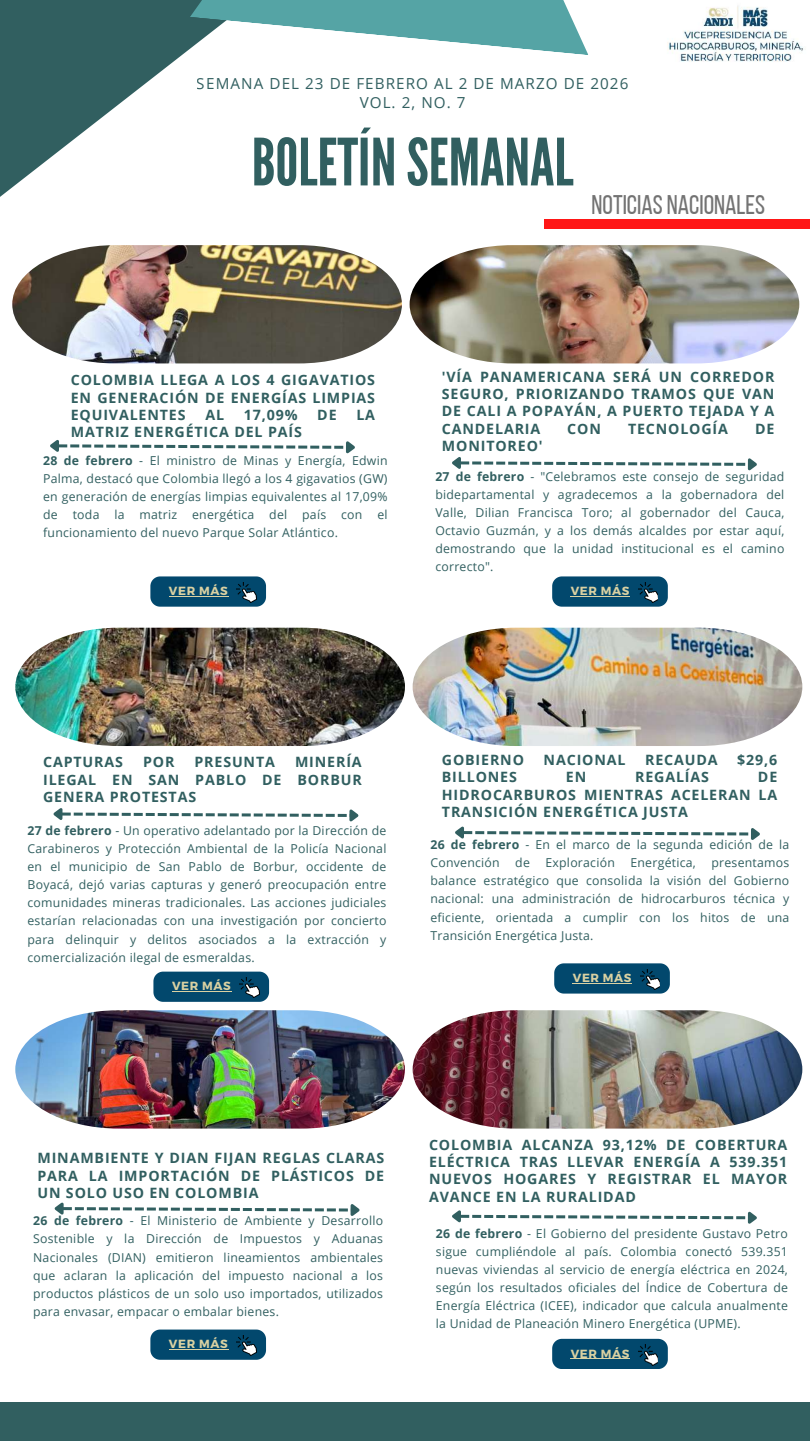
<style>
.page{position:relative;width:810px;height:1441px;background:#fff}
.page>*{position:absolute;margin:0;border:0;box-sizing:border-box;transform-origin:0 0}
.t1{font:65px "League Gothic";color:#315f60}
.t2{font:26.9px "Bebas Neue";color:#737373}
.t3{font:15.2px/18.8px "Open Sans";letter-spacing:.07em;color:#315f60;text-align:center}
.t4{font:700 14.2px/17.2px "Open Sans";letter-spacing:.06em;color:#315f60;text-align:justify}
.t5{font:12.3px/18px "Open Sans";letter-spacing:.02em;color:#315f60;text-align:justify}
.t6{font:700 11.8px "Montserrat";letter-spacing:.05em;color:#dad1a2}
.s1{font-weight:700}
</style>
<div class="page">
<svg style="left:0;top:0;width:190px;height:197px;fill:#315f60"></svg>
<svg style="left:190px;top:0;width:398px;height:55px"></svg>
<div style="left:0;top:1402px;width:810px;height:38px;background:#315f60"></div>
<div style="left:544px;top:220px;width:266px;height:8px;background:#ff1616"></div>
<img style="left:667px;top:6px;width:136px;height:56px">
<img style="left:413px;top:1010px;width:389px;height:118px">
<svg style="left:452px;top:1210px;width:305px;height:14px"></svg>
<svg style="left:552px;top:1338px;width:116px;height:30px;background:#105275"></svg>
<img style="left:638px;top:1344px;width:20px;height:20px">
<hr style="left:571px;top:1358px;width:59px;height:1px;background:#dad1a2">
<img style="left:15px;top:1010px;width:390px;height:118px">
<svg style="left:54px;top:1202px;width:306px;height:14px"></svg>
<svg style="left:150px;top:1329px;width:116px;height:30px;background:#125374"></svg>
<img style="left:236px;top:1335px;width:20px;height:20px">
<hr style="left:169px;top:1348px;width:59px;height:1px;background:#dad1a2">
<img style="left:413px;top:627px;width:389px;height:119px">
<svg style="left:455px;top:826px;width:305px;height:14px"></svg>
<svg style="left:554px;top:963px;width:116px;height:30px;background:#105274"></svg>
<img style="left:640px;top:969px;width:20px;height:20px">
<hr style="left:573px;top:982px;width:59px;height:1px;background:#dad1a2">
<img style="left:15px;top:627px;width:390px;height:119px">
<svg style="left:53px;top:808px;width:306px;height:14px"></svg>
<svg style="left:153px;top:971px;width:116px;height:30px;background:#0e5174"></svg>
<img style="left:239px;top:977px;width:20px;height:20px">
<hr style="left:172px;top:991px;width:59px;height:1px;background:#dad1a2">
<img style="left:410px;top:245px;width:389px;height:118px">
<svg style="left:452px;top:457px;width:305px;height:14px"></svg>
<svg style="left:552px;top:576px;width:116px;height:30px;background:#0d5073"></svg>
<img style="left:638px;top:582px;width:20px;height:20px">
<hr style="left:571px;top:596px;width:59px;height:1px;background:#dad1a2">
<img style="left:12px;top:245px;width:390px;height:118px">
<svg style="left:50px;top:440px;width:305px;height:14px"></svg>
<svg style="left:150px;top:576px;width:116px;height:30px;background:#0d5073"></svg>
<img style="left:236px;top:582px;width:20px;height:20px">
<hr style="left:169px;top:596px;width:59px;height:1px;background:#dad1a2">
<p class="t3" style="left:197px;top:74px;width:433px">SEMANA DEL 23 DE FEBRERO AL 2 DE MARZO DE 2026<br>VOL. 2, NO. 7</p>
<h1 class="t1" style="left:252px;top:125px;width:323px">BOLETÍNSEMANAL</h1>
<h2 class="t2" style="left:592px;top:194px;width:175px">NOTICIAS NACIONALES</h2>
<p class="t4" style="left:71px;top:371px;width:306px">COLOMBIA LLEGA A LOS 4 GIGAVATIOS EN GENERACIÓN DE ENERGÍAS LIMPIAS EQUIVALENTES</p>
<p class="t4" style="left:205px;top:406px;width:20px">AL</p>
<p class="t4" style="left:244px;top:406px;width:55px">17,09%</p>
<p class="t4" style="left:317px;top:406px;width:21px">DE</p>
<p class="t4" style="left:356px;top:406px;width:20px">LA</p>
<p class="t4" style="left:71px;top:423px;width:233px">MATRIZ ENERGÉTICA DEL PAÍS</p>
<p class="t5" style="left:43px;top:451px;width:346px"><span class="s1">28 de febrero</span> - El ministro de Minas y Energía, Edwin Palma, destacó que Colombia llegó a los 4 gigavatios (GW) en generación de energías limpias equivalentes al 17,09% de toda la matriz energética del país con el funcionamiento del nuevo Parque Solar Atlántico.</p>
<p class="t4" style="left:442px;top:367px;width:334px">'VÍA PANAMERICANA SERÁ UN CORREDOR SEGURO, PRIORIZANDO TRAMOS QUE VAN DE CALI A POPAYÁN, A PUERTO TEJADA Y A CANDELARIA</p>
<p class="t4" style="left:567px;top:419px;width:35px">CON</p>
<p class="t4" style="left:628px;top:419px;width:102px">TECNOLOGÍA</p>
<p class="t4" style="left:755px;top:419px;width:21px">DE</p>
<p class="t4" style="left:442px;top:436px;width:102px">MONITOREO'</p>
<p class="t5" style="left:435px;top:466px;width:351px"><span class="s1">27 de febrero</span> - "Celebramos este consejo de seguridad bidepartamental y agradecemos a la gobernadora del Valle, Dilian Francisca Toro; al gobernador del Cauca, Octavio Guzmán, y a los demás alcaldes por estar aquí, demostrando que la unidad institucional es el camino correcto".</p>
<p class="t6" style="left:169px;top:583px;width:60px">VER MÁS</p>
<p class="t6" style="left:571px;top:583px;width:60px">VER MÁS</p>
<p class="t4" style="left:43px;top:753px;width:320px;text-indent:252px">MINERÍA ILEGAL EN SAN PABLO DE BORBUR GENERA PROTESTAS</p>
<p class="t5" style="left:28px;top:821px;width:360px"><span class="s1">27 de febrero</span> - Un operativo adelantado por la Dirección de Carabineros y Protección Ambiental de la Policía Nacional en el municipio de San Pablo de Borbur, occidente de Boyacá, dejó varias capturas y generó preocupación entre comunidades mineras tradicionales. Las acciones judiciales estarían relacionadas con una investigación por concierto para delinquir y delitos asociados a la extracción y comercialización ilegal de esmeraldas.</p>
<p class="t4" style="left:43px;top:753px;width:81px">CAPTURAS</p>
<p class="t4" style="left:143px;top:753px;width:33px">POR</p>
<p class="t4" style="left:195px;top:753px;width:82px">PRESUNTA</p>
<p class="t6" style="left:172px;top:978px;width:60px">VER MÁS</p>
<p class="t4" style="left:442px;top:750px;width:84px">GOBIERNO</p>
<p class="t4" style="left:544px;top:750px;width:83px">NACIONAL</p>
<p class="t4" style="left:645px;top:750px;width:74px">RECAUDA</p>
<p class="t4" style="left:737px;top:750px;width:42px">$29,6</p>
<p class="t4" style="left:442px;top:768px;width:77px">BILLONES</p>
<p class="t4" style="left:566px;top:768px;width:22px">EN</p>
<p class="t4" style="left:635px;top:768px;width:75px">REGALÍAS</p>
<p class="t4" style="left:442px;top:768px;width:337px;text-indent:316px">DE HIDROCARBUROS MIENTRAS ACELERAN LA TRANSICIÓN ENERGÉTICA JUSTA</p>
<p class="t5" style="left:430px;top:835px;width:360px"><span class="s1">26 de febrero</span> - En el marco de la segunda edición de la<br>Convención</p>
<p class="t5" style="left:515px;top:853px;width:16px">de</p>
<p class="t5" style="left:545px;top:853px;width:71px">Exploración</p>
<p class="t5" style="left:630px;top:853px;width:67px">Energética,</p>
<p class="t5" style="left:430px;top:853px;width:360px;text-indent:281px">presentamos balance estratégico que consolida la visión del Gobierno nacional: una administración de hidrocarburos técnica y eficiente, orientada a cumplir con los hitos de una Transición Energética Justa.</p>
<p class="t6" style="left:573px;top:970px;width:60px">VER MÁS</p>
<p class="t4" style="left:37px;top:1149px;width:348px">MINAMBIENTE Y DIAN FIJAN REGLAS CLARAS PARA LA IMPORTACIÓN DE PLÁSTICOS DE UN SOLO USO EN COLOMBIA</p>
<p class="t5" style="left:33px;top:1211px;width:352px"><span class="s1">26 de febrero</span> - El Ministerio de Ambiente y Desarrollo Sostenible y la Dirección de Impuestos y Aduanas Nacionales (DIAN) emitieron lineamientos ambientales que aclaran la aplicación del impuesto nacional a los productos plásticos de un solo uso importados, utilizados para envasar, empacar o embalar bienes.</p>
<p class="t6" style="left:169px;top:1336px;width:60px">VER MÁS</p>
<p class="t4" style="left:429px;top:1135px;width:360px">COLOMBIA ALCANZA 93,12% DE COBERTURA ELÉCTRICA TRAS LLEVAR ENERGÍA A 539.351<br>NUEVOS HOGARES Y REGISTRAR EL MAYOR AVANCE EN LA RURALIDAD</p>
<p class="t5" style="left:436px;top:1223px;width:354px"><span class="s1">26 de febrero</span> - El Gobierno del presidente Gustavo Petro sigue cumpliéndole al país. Colombia conectó 539.351 nuevas viviendas al servicio de energía eléctrica en 2024, según los resultados oficiales del Índice de Cobertura de Energía Eléctrica (ICEE), indicador que calcula anualmente la Unidad de Planeación Minero Energética (UPME).</p>
<p class="t6" style="left:571px;top:1345px;width:60px">VER MÁS</p>
</div>
